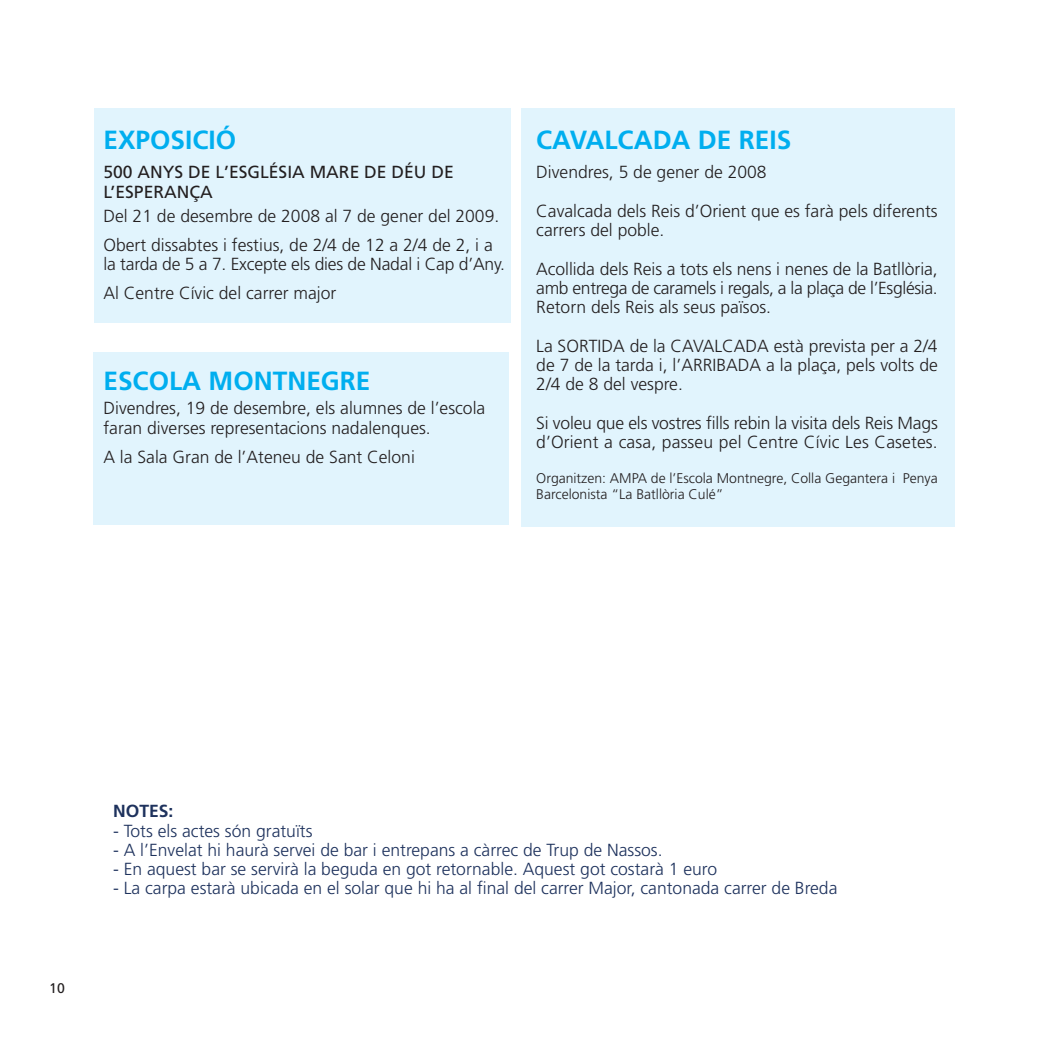
<style>
.page{position:relative;width:1040px;height:1043px;background:#fff}
.page>*{position:absolute;margin:0;border:0;box-sizing:border-box;transform-origin:0 0}
.t1{font:700 26.25px "Frutiger";color:#00aeef}
.t2{font:300 17.5px/19.2px "Frutiger";color:#231f20}
.t3{font:300 17.5px "Frutiger";color:#1e325d}
.t4{font:17.5px/19.2px "Frutiger";color:#231f20}
.t5{font:700 17.5px "Frutiger";color:#1e325d}
.t6{font:300 14px/15.8px "Frutiger";color:#231f20}
.t7{font:14px "Frutiger";color:#231f20}
</style>
<div class="page">
<div style="left:93px;top:352px;width:415px;height:172px;background:#e1f4fd"></div>
<div style="left:521px;top:108px;width:433px;height:418px;background:#e1f4fd"></div>
<div style="left:94px;top:108px;width:416px;height:215px;background:#e1f4fd"></div>
<h1 class="t1" style="left:103px;top:129px;width:134px">EXPOSICIÓ</h1>
<p class="t4" style="left:103px;top:164px;width:352px">500 ANYS DE L’ESGLÉSIA MARE DE DÉU DE<br>L’ESPERANÇA</p>
<p class="t2" style="left:103px;top:202px;width:397px;line-height:29.2px">Del 21 de desembre de 2008 al 7 de gener del 2009.<br>Obert dissabtes i festius, de 2/4 de 12 a 2/4 de 2, i a</p>
<p class="t2" style="left:103px;top:251px;width:403px;line-height:29.2px">la tarda de 5 a 7. Excepte els dies de Nadal i Cap d’Any.<br>Al Centre Cívic del carrer major</p>
<h1 class="t1" style="left:103px;top:370px;width:268px">ESCOLA MONTNEGRE</h1>
<p class="t2" style="left:103px;top:400px;width:383px">Divendres, 19 de desembre, els alumnes de l’escola faran diverses representacions nadalenques.</p>
<p class="t2" style="left:103px;top:448px;width:313px">A la Sala Gran de l’Ateneu de Sant Celoni</p>
<h1 class="t1" style="left:536px;top:129px;width:256px">CAVALCADA DE REIS</h1>
<p class="t2" style="left:536px;top:164px;width:232px">Divendres, 5 de gener de 2008</p>
<p class="t2" style="left:536px;top:202px;width:403px">Cavalcada dels Reis d’Orient que es farà pels diferents carrers del poble.</p>
<p class="t2" style="left:536px;top:260px;width:403px;text-align:justify">Acollida dels Reis a tots els nens i nenes de la Batllòria, amb entrega de caramels i regals, a la plaça de l’Església.<br>Retorn dels Reis als seus països.</p>
<p class="t2" style="left:536px;top:337px;width:403px;text-align:justify">La SORTIDA de la CAVALCADA està prevista per a 2/4 de 7 de la tarda i, l’ARRIBADA a la plaça, pels volts de 2/4 de 8 del vespre.</p>
<p class="t2" style="left:536px;top:414px;width:403px">Si voleu que els vostres fills rebin la visita dels Reis Mags d’Orient a casa, passeu pel Centre Cívic Les Casetes.</p>
<p class="t6" style="left:536px;top:471px;width:403px">Organitzen: AMPA de l’Escola Montnegre, Colla Gegantera i Penya<br>Barcelonista “La Batllòria Culé”</p>
<p class="t7" style="left:49px;top:982px;width:17px">10</p>
<p class="t5" style="left:113px;top:804px;width:62px">NOTES:</p>
<p class="t3" style="left:113px;top:823px;width:201px">- Tots els actes són gratuïts</p>
<p class="t3" style="left:113px;top:843px;width:551px">- A l’Envelat hi haurà servei de bar i entrepans a càrrec de Trup de Nassos.</p>
<p class="t3" style="left:113px;top:862px;width:605px">- En aquest bar se servirà la beguda en got retornable. Aquest got costarà 1 euro</p>
<p class="t3" style="left:113px;top:881px;width:725px">- La carpa estarà ubicada en el solar que hi ha al final del carrer Major, cantonada carrer de Breda</p>
</div>
